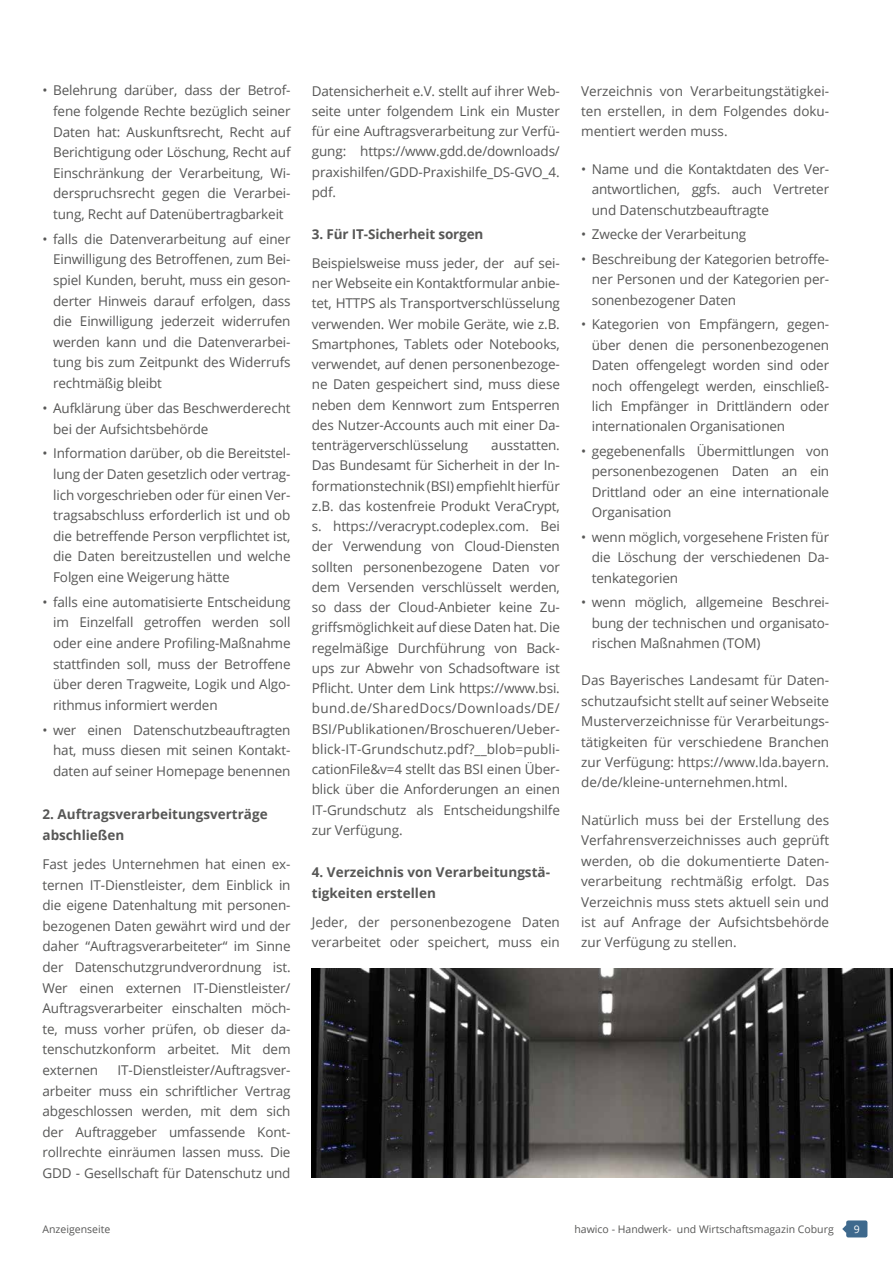
<style>
.page{position:relative;width:893px;height:1263px;background:#fff}
.page>*{position:absolute;margin:0;border:0;box-sizing:border-box;transform-origin:0 0}
.t1{font:13.5px/20.5px "Open Sans";letter-spacing:-.01em;color:#575756;text-align:justify}
.t2{font:700 13.5px/21.3px "Open Sans";color:#575756}
.t3{font:10.5px "Open Sans";color:#575756}
.t4{font:10.5px "Open Sans";color:#fff}
</style>
<div class="page">
<div style="left:846px;top:1220px;width:21px;height:17px;background:#3e698d;border-radius:2px"></div>
<svg style="left:842px;top:1225px;width:5px;height:8px"></svg>
<img style="left:312px;top:968px;width:581px;height:210px">
<p class="t1" style="left:53px;top:80px;width:239px;text-indent:-11px">• Belehrung darüber, dass der Betrof&shy;fene folgende Rechte bezüglich seiner Daten hat: Auskunftsrecht, Recht auf Berichtigung oder Löschung, Recht auf Einschränkung der Verarbeitung, Wi&shy;derspruchsrecht gegen die Verarbei&shy;tung, Recht auf Datenübertragbarkeit</p>
<p class="t1" style="left:53px;top:228px;width:239px;text-indent:-11px">• falls die Datenverarbeitung auf einer Einwilligung des Betroffenen, zum Bei&shy;spiel Kunden, beruht, muss ein geson&shy;derter Hinweis darauf erfolgen, dass die Einwilligung jederzeit widerrufen werden kann und die Datenverarbei&shy;tung bis zum Zeitpunkt des Widerrufs rechtmäßig bleibt</p>
<p class="t1" style="left:53px;top:397px;width:239px;text-indent:-11px">• Aufklärung über das Beschwerderecht bei der Aufsichtsbehörde</p>
<p class="t1" style="left:53px;top:443px;width:239px;text-indent:-11px">• Information darüber, ob die Bereitstel&shy;lung der Daten gesetzlich oder vertrag&shy;lich vorgeschrieben oder für einen Ver&shy;tragsabschluss erforderlich ist und ob die betreffende Person verpflichtet ist, die Daten bereitzustellen und welche Folgen eine Weigerung hätte</p>
<p class="t1" style="left:53px;top:591px;width:239px;text-indent:-11px">• falls eine automatisierte Entscheidung im Einzelfall getroffen werden soll oder eine andere Profiling-Maßnahme stattfinden soll, muss der Betroffene über deren Tragweite, Logik und Algo&shy;rithmus informiert werden</p>
<p class="t1" style="left:53px;top:719px;width:239px;text-indent:-11px">• wer einen Datenschutzbeauftragten hat, muss diesen mit seinen Kontakt&shy;daten auf seiner Homepage benennen</p>
<p class="t2" style="left:43px;top:803px;width:227px">2. Auftragsverarbeitungsverträge abschließen</p>
<p class="t1" style="left:43px;top:853px;width:250px">Fast jedes Unternehmen hat einen ex&shy;ternen IT-Dienstleister, dem Einblick in die eigene Datenhaltung mit personen&shy;bezogenen Daten gewährt wird und der daher “Auftragsverarbeiteter“ im Sinne der Datenschutzgrundverordnung ist.<br>Wer einen externen IT-Dienstleister/ Auftragsverarbeiter einschalten möch&shy;te, muss vorher prüfen, ob dieser da&shy;tenschutzkonform arbeitet. Mit dem externen</p>
<p class="t1" style="left:43px;top:1059px;width:250px;text-indent:75px">IT-Dienstleister/Auftragsver&shy;arbeiter muss ein schriftlicher Vertrag abgeschlossen werden, mit dem sich der Auftraggeber umfassende Kont&shy;rollrechte einräumen lassen muss. Die GDD - Gesellschaft für Datenschutz und</p>
<p class="t1" style="left:312px;top:80px;width:250px">Datensicherheit e.V. stellt auf ihrer Web&shy;seite unter folgendem Link ein Muster für eine Auftragsverarbeitung zur Verfü&shy;gung: https://www.gdd.de/downloads/ praxishilfen/GDD-Praxishilfe_DS-GVO_4. pdf.</p>
<p class="t2" style="left:312px;top:223px;width:173px">3. Für IT-Sicherheit sorgen</p>
<p class="t1" style="left:312px;top:252px;width:250px">Beispielsweise muss jeder, der auf sei&shy;ner Webseite ein Kontaktformular anbie&shy;tet, HTTPS als Transportverschlüsselung verwenden. Wer mobile Geräte, wie z.B.<br>Smartphones, Tablets oder Notebooks, verwendet, auf denen personenbezoge&shy;ne Daten gespeichert sind, muss diese neben dem Kennwort zum Entsperren des Nutzer-Accounts auch mit einer Da&shy;tenträgerverschlüsselung</p>
<p class="t1" style="left:312px;top:435px;width:250px;text-indent:179px">ausstatten.<br>Das Bundesamt für Sicherheit in der In&shy;formationstechnik (BSI) empfiehlt hierfür z.B. das kostenfreie Produkt VeraCrypt, s. https://veracrypt.codeplex.com. Bei der Verwendung von Cloud-Diensten sollten personenbezogene Daten vor dem Versenden verschlüsselt werden, so dass der Cloud-Anbieter keine Zu&shy;griffsmöglichkeit auf diese Daten hat. Die regelmäßige Durchführung von Back&shy;ups zur Abwehr von Schadsoftware ist Pflicht. Unter dem Link https://www.bsi. bund.de/SharedDocs/Downloads/DE/ BSI/Publikationen/Broschueren/Ueber&shy;blick-IT-Grundschutz.pdf?__blob=publi&shy;cationFile&amp;v=4 stellt das BSI einen Über&shy;blick über die Anforderungen an einen IT-Grundschutz als Entscheidungshilfe zur Verfügung.</p>
<p class="t2" style="left:312px;top:861px;width:240px">4. Verzeichnis von Verarbeitungstä&shy;tigkeiten erstellen</p>
<p class="t1" style="left:312px;top:911px;width:250px">Jeder, der personenbezogene Daten verarbeitet oder speichert, muss ein</p>
<p class="t1" style="left:581px;top:80px;width:250px">Verzeichnis von Verarbeitungstätigkei&shy;ten erstellen, in dem Folgendes doku&shy;mentiert werden muss.</p>
<p class="t1" style="left:592px;top:158px;width:239px;text-indent:-11px">• Name und die Kontaktdaten des Ver&shy;antwortlichen, ggfs. auch Vertreter und Datenschutzbeauftragte</p>
<p class="t1" style="left:581px;top:224px;width:167px">• Zwecke der Verarbeitung</p>
<p class="t1" style="left:592px;top:248px;width:239px;text-indent:-11px">• Beschreibung der Kategorien betroffe&shy;ner Personen und der Kategorien per&shy;sonenbezogener Daten</p>
<p class="t1" style="left:592px;top:314px;width:239px;text-indent:-11px">• Kategorien von Empfängern, gegen&shy;über denen die personenbezogenen Daten offengelegt worden sind oder noch offengelegt werden, einschließ&shy;lich Empfänger in Drittländern oder internationalen Organisationen</p>
<p class="t1" style="left:592px;top:440px;width:239px;text-indent:-11px">• gegebenenfalls Übermittlungen von personenbezogenen Daten an ein Drittland oder an eine internationale Organisation</p>
<p class="t1" style="left:592px;top:526px;width:239px;text-indent:-11px">• wenn möglich, vorgesehene Fristen für die Löschung der verschiedenen Da&shy;tenkategorien</p>
<p class="t1" style="left:592px;top:592px;width:239px;text-indent:-11px">• wenn möglich, allgemeine Beschrei&shy;bung der technischen und organisato&shy;rischen Maßnahmen (TOM)</p>
<p class="t1" style="left:581px;top:670px;width:250px">Das Bayerisches Landesamt für Daten&shy;schutzaufsicht stellt auf seiner Webseite Musterverzeichnisse für Verarbeitungs&shy;tätigkeiten für verschiedene Branchen zur Verfügung: https://www.lda.bayern. de/de/kleine-unternehmen.html.</p>
<p class="t1" style="left:581px;top:809px;width:250px">Natürlich muss bei der Erstellung des Verfahrensverzeichnisses auch geprüft werden, ob die dokumentierte Daten&shy;verarbeitung rechtmäßig erfolgt. Das Verzeichnis muss stets aktuell sein und ist auf Anfrage der Aufsichtsbehörde zur Verfügung zu stellen.</p>
<p class="t3" style="left:43px;top:1222px;width:69px">Anzeigenseite</p>
<p class="t3" style="left:574px;top:1222px;width:261px">hawico - Handwerk- und Wirtschaftsmagazin Coburg</p>
<p class="t4" style="left:854px;top:1222px;width:8px">9</p>
</div>
